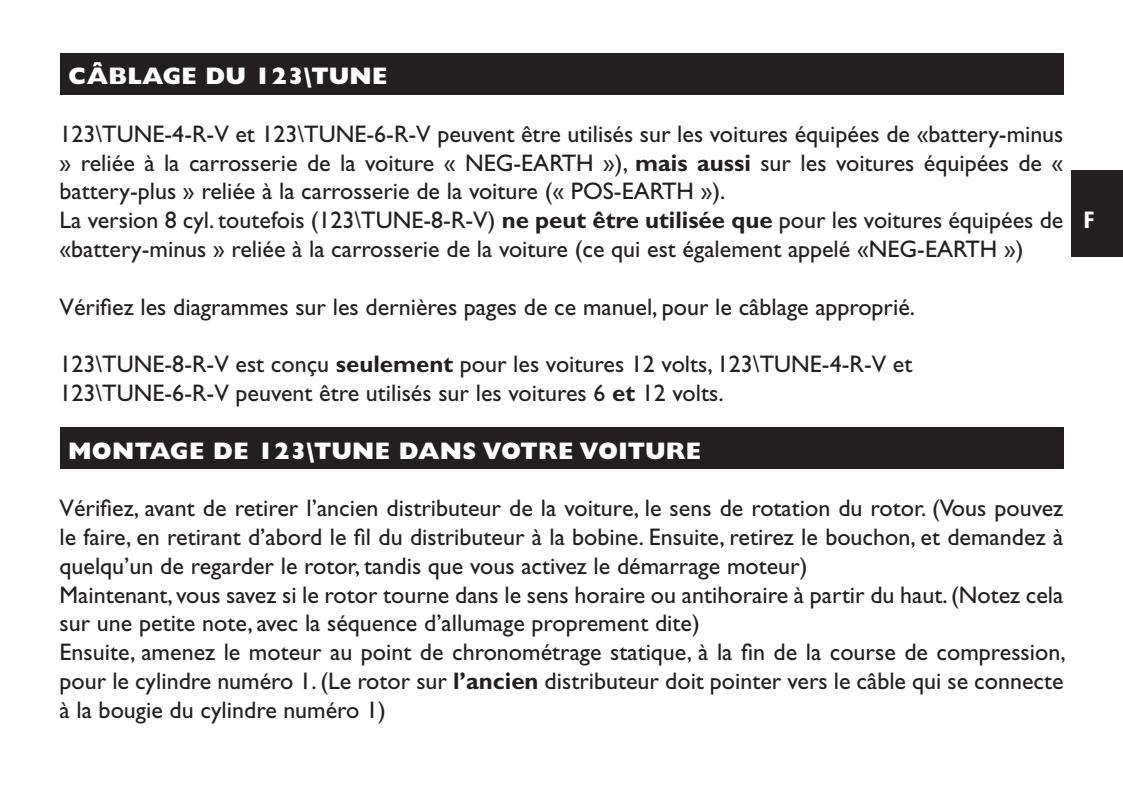
<style>
.page{position:relative;width:1123px;height:808px;background:#fff}
.page>*{position:absolute;margin:0;border:0;box-sizing:border-box;transform-origin:0 0}
.Platte_tekst{font:24px/28.8px "Gill Sans";color:#231f20;text-align:justify}
.Kop_diap{font:800 24px "Gill Sans";letter-spacing:.015em;color:#fff}
.t1{font:700 condensed 24px "Gill Sans";color:#fff}
.s1{font-weight:700}
</style>
<div class="page">
<div style="left:60px;top:53px;width:1003px;height:42px;background:#231f20"></div>
<div style="left:60px;top:428px;width:1003px;height:41px;background:#231f20"></div>
<div style="left:1071px;top:170px;width:52px;height:87px;background:#231f20"></div>
<p class="Kop_diap" style="left:68px;top:62px;width:321px">CÂBLAGE DU 123\TUNE</p>
<p class="Platte_tekst" style="left:60px;top:119px;width:1005px">123\TUNE-4-R-V et 123\TUNE-6-R-V peuvent être utilisés sur les voitures équipées de «battery-minus » reliée à la carrosserie de la voiture « NEG-EARTH »), <span class="s1">mais aussi</span> sur les voitures équipées de « battery-plus » reliée à la carrosserie de la voiture (« POS-EARTH »).</p>
<p class="Platte_tekst" style="left:60px;top:206px;width:1005px">La version 8 cyl. toutefois (123\TUNE-8-R-V) <span class="s1">ne peut être utilisée que</span> pour les voitures équipées de «battery-minus » reliée à la carrosserie de la voiture (ce qui est également appelé «NEG-EARTH »)</p>
<p class="Platte_tekst" style="left:60px;top:292px;width:857px">Vérifiez les diagrammes sur les dernières pages de ce manuel, pour le câblage approprié.</p>
<p class="Platte_tekst" style="left:60px;top:350px;width:854px">123\TUNE-8-R-V est conçu <span class="s1">seulement</span> pour les voitures 12 volts, 123\TUNE-4-R-V et</p>
<p class="Platte_tekst" style="left:60px;top:379px;width:665px">123\TUNE-6-R-V peuvent être utilisés sur les voitures 6 <span class="s1">et</span> 12 volts.</p>
<p class="Kop_diap" style="left:68px;top:436px;width:634px">MONTAGE DE 123\TUNE DANS VOTRE VOITURE</p>
<p class="Platte_tekst" style="left:60px;top:494px;width:1005px">Vérifiez, avant de retirer l’ancien distributeur de la voiture, le sens de rotation du rotor. (Vous pouvez le faire, en retirant d’abord le fil du distributeur à la bobine. Ensuite, retirez le bouchon, et demandez à quelqu’un de regarder le rotor, tandis que vous activez le démarrage moteur)</p>
<p class="Platte_tekst" style="left:60px;top:580px;width:1005px">Maintenant, vous savez si le rotor tourne dans le sens horaire ou antihoraire à partir du haut. (Notez cela sur une petite note, avec la séquence d’allumage proprement dite)</p>
<p class="Platte_tekst" style="left:60px;top:638px;width:1007px">Ensuite, amenez le moteur au point de chronométrage statique, à la fin de la course de compression, pour le cylindre numéro 1. (Le rotor sur <span class="s1">l’ancien</span> distributeur doit pointer vers le câble qui se connecte à la bougie du cylindre numéro 1)</p>
<p class="t1" style="left:1083px;top:206px;width:12px">F</p>
</div>
